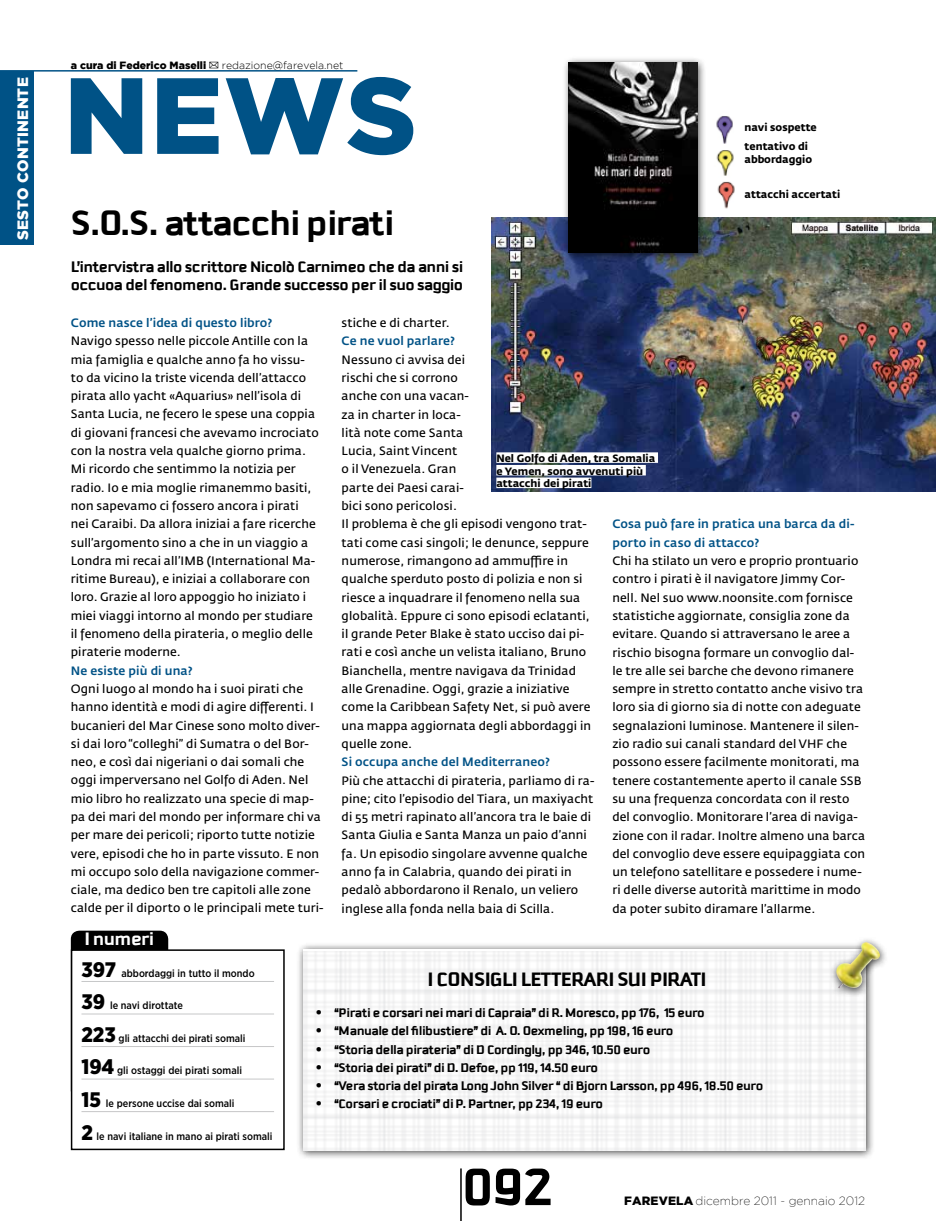
<style>
.page{position:relative;width:936px;height:1221px;background:#fff}
.page>*{position:absolute;margin:0;border:0;box-sizing:border-box;transform-origin:0 0}
.t1{font:900 108px "Gotham";color:#005286}
.t2{font:700 56.7px "Downtempo";color:#000}
.t3{font:700 37.5px "Downtempo";color:#000}
.t4{font:700 21px "Downtempo";color:#000}
.t5{font:700 19.5px "Downtempo";color:#fff}
.t6{font:700 16.5px/18.3px "Downtempo";color:#000}
.t7{font:900 15px "Gotham";letter-spacing:.015em;color:#fff}
.t8{font:700 13.5px "Downtempo";color:#000}
.t9{font:12px/18.3px "Fedra Sans Std";letter-spacing:.01em;color:#000}
.t10{font:500 12px/18.3px "Fedra Sans Std";letter-spacing:.01em;color:#005286}
.t11{font:200 12px "Gotham";color:#000}
.t12{font:500 10.5px "Gotham Narrow";color:#000}
.t13{font:700 10.5px/12.6px "Fedra Sans Std";color:#000}
.t14{font:900 10.5px "Gotham";color:#000}
.s1{font-family:"Fedra Sans Std";font-weight:300;font-size:13.5px}
.s2{font-weight:300}
.s3{font-weight:900;font-size:21px}
.s4{font-weight:900}
</style>
<div class="page">
<hr style="left:0;top:70px;width:357px;height:2px;background:#005286">
<div style="left:296px;top:942px;width:578px;height:217px;background:#000;opacity:.75"></div>
<img style="left:303px;top:951px;width:562px;height:199px">
<img style="left:491px;top:217px;width:444px;height:274px">
<div style="left:496px;top:452px;width:162px;height:11px;background:#fff"></div>
<div style="left:496px;top:465px;width:149px;height:10px;background:#fff"></div>
<div style="left:496px;top:477px;width:95px;height:11px;background:#fff"></div>
<div style="left:0;top:71px;width:34px;height:173px;background:#005286"></div>
<hr style="left:460px;top:1168px;width:1px;height:52px;background:#000">
<div style="left:562px;top:56px;width:144px;height:206px;background:#000;opacity:.75"></div>
<img style="left:569px;top:63px;width:128px;height:189px">
<div style="left:71px;top:930px;width:97px;height:169px;background:#000;border-radius:9px"></div>
<div style="left:72px;top:950px;width:212px;height:199px;background:#fff"></div>
<hr style="left:81px;top:981px;width:193px;height:1px;background:#c6c7c8">
<hr style="left:81px;top:1013px;width:193px;height:1px;background:#c6c7c8">
<hr style="left:81px;top:1046px;width:193px;height:1px;background:#c6c7c8">
<hr style="left:81px;top:1078px;width:193px;height:1px;background:#c6c7c8">
<hr style="left:81px;top:1111px;width:193px;height:1px;background:#c6c7c8">
<div style="left:71px;top:949px;width:214px;height:201px;border:2px solid #000"></div>
<img style="left:717px;top:181px;width:18px;height:28px">
<img style="left:716px;top:116px;width:18px;height:60px">
<div style="left:829px;top:935px;width:58px;height:61px;background:#000;opacity:.75"></div>
<img style="left:836px;top:942px;width:43px;height:46px">
<p class="t7" style="left:14px;top:240px;width:164px;rotate:-90deg">sesto continente</p>
<p class="t14" style="left:71px;top:59px;width:274px">a cura di Federico Maselli <span class="s1">✉</span> <span class="s2">redazione@farevela.net</span></p>
<h1 class="t1" style="left:64px;top:53px;width:354px">news</h1>
<p class="t13" style="left:744px;top:117px;width:74px;line-height:19.6px">navi sospette tentativo di</p>
<p class="t13" style="left:744px;top:153px;width:69px">abbordaggio</p>
<p class="t13" style="left:744px;top:188px;width:97px">attacchi accertati</p>
<h3 class="t3" style="left:71px;top:202px;width:323px">S.O.S. attacchi pirati</h3>
<h3 class="t6" style="left:71px;top:258px;width:393px">L’intervistra allo scrittore Nicolò Carnimeo che da anni si occuoa del fenomeno. Grande successo per il suo saggio</h3>
<p class="t10" style="left:71px;top:313px;width:203px">Come nasce l’idea di questo libro?</p>
<p class="t9" style="left:71px;top:332px;width:249px">Navigo spesso nelle piccole Antille con la mia famiglia e qualche anno fa ho vissu&shy;to da vicino la triste vicenda dell’attacco pirata allo yacht «Aquarius» nell’isola di Santa Lucia, ne fecero le spese una coppia di giovani francesi che avevamo incrociato con la nostra vela qualche giorno prima.<br>Mi ricordo che sentimmo la notizia per radio. Io e mia moglie rimanemmo basiti, non sapevamo ci fossero ancora i pirati nei Caraibi. Da allora iniziai a fare ricerche sull’argomento sino a che in un viaggio a Londra mi recai all’IMB (International Ma&shy;ritime Bureau), e iniziai a collaborare con loro. Grazie al loro appoggio ho iniziato i miei viaggi intorno al mondo per studiare il fenomeno della pirateria, o meglio delle piraterie moderne.</p>
<p class="t10" style="left:71px;top:661px;width:123px">Ne esiste più di una?</p>
<p class="t9" style="left:71px;top:679px;width:254px">Ogni luogo al mondo ha i suoi pirati che hanno identità e modi di agire differenti. I bucanieri del Mar Cinese sono molto diver&shy;si dai loro “colleghi” di Sumatra o del Bor&shy;neo, e così dai nigeriani o dai somali che oggi imperversano nel Golfo di Aden. Nel mio libro ho realizzato una specie di map&shy;pa dei mari del mondo per informare chi va per mare dei pericoli; riporto tutte notizie vere, episodi che ho in parte vissuto. E non mi occupo solo della navigazione commer&shy;ciale, ma dedico ben tre capitoli alle zone calde per il diporto o le principali mete turi-</p>
<p class="t9" style="left:341px;top:314px;width:109px">stiche e di charter.</p>
<p class="t10" style="left:341px;top:332px;width:115px">Ce ne vuol parlare?</p>
<p class="t9" style="left:341px;top:350px;width:251px">Nessuno ci avvisa dei<br>rischi che si corrono<br>anche con una vacan-<br>za in charter in loca-<br>lità note come Santa<br>Lucia, Saint Vincent<br>o il Venezuela. Gran<br>parte dei Paesi carai-<br>bici sono pericolosi.<br>Il problema è che gli episodi vengono trat&shy;tati come casi singoli; le denunce, seppure numerose, rimangono ad ammuffire in qualche sperduto posto di polizia e non si riesce a inquadrare il fenomeno nella sua globalità. Eppure ci sono episodi eclatanti, il grande Peter Blake è stato ucciso dai pi&shy;rati e così anche un velista italiano, Bruno<br>Bianchella, mentre navigava da Trinidad alle Grenadine. Oggi, grazie a iniziative come la Caribbean Safety Net, si può avere una mappa aggiornata degli abbordaggi in quelle zone.</p>
<p class="t10" style="left:341px;top:752px;width:210px">Si occupa anche del Mediterraneo?</p>
<p class="t9" style="left:341px;top:771px;width:254px">Più che attacchi di pirateria, parliamo di ra&shy;pine; cito l’episodio del Tiara, un maxiyacht di 55 metri rapinato all’ancora tra le baie di Santa Giulia e Santa Manza un paio d’anni fa. Un episodio singolare avvenne qualche anno fa in Calabria, quando dei pirati in pedalò abbordarono il Renalo, un veliero inglese alla fonda nella baia di Scilla.</p>
<p class="t13" style="left:496px;top:452px;width:160px">Nel Golfo di Aden, tra Somalia e Yemen, sono avvenuti più attacchi dei pirati</p>
<p class="t10" style="left:612px;top:515px;width:243px">Cosa può fare in pratica una barca da di&shy;porto in caso di attacco?</p>
<p class="t9" style="left:612px;top:551px;width:254px">Chi ha stilato un vero e proprio prontuario contro i pirati è il navigatore Jimmy Cor&shy;nell. Nel suo www.noonsite.com fornisce statistiche aggiornate, consiglia zone da evitare. Quando si attraversano le aree a rischio bisogna formare un convoglio dal&shy;le tre alle sei barche che devono rimanere sempre in stretto contatto anche visivo tra loro sia di giorno sia di notte con adeguate segnalazioni luminose. Mantenere il silen&shy;zio radio sui canali standard del VHF che possono essere facilmente monitorati, ma tenere costantemente aperto il canale SSB su una frequenza concordata con il resto del convoglio. Monitorare l’area di naviga&shy;zione con il radar. Inoltre almeno una barca del convoglio deve essere equipaggiata con un telefono satellitare e possedere i nume&shy;ri delle diverse autorità marittime in modo da poter subito diramare l’allarme.</p>
<h3 class="t5" style="left:85px;top:927px;width:70px">I numeri</h3>
<p class="t12" style="left:81px;top:966px;width:175px"><span class="s3">397</span> abbordaggi in tutto il mondo</p>
<p class="t12" style="left:81px;top:998px;width:103px"><span class="s3">39</span> le navi dirottate</p>
<p class="t12" style="left:81px;top:1031px;width:166px"><span class="s3">223</span> gli attacchi dei pirati somali</p>
<p class="t12" style="left:81px;top:1064px;width:162px"><span class="s3">194</span> gli ostaggi dei pirati somali</p>
<p class="t12" style="left:81px;top:1096px;width:154px"><span class="s3">15</span> le persone uccise dai somali</p>
<p class="t12" style="left:81px;top:1129px;width:192px"><span class="s3">2</span> le navi italiane in mano ai pirati somali</p>
<h3 class="t4" style="left:427px;top:966px;width:22px">i cons</h3>
<h3 class="t4" style="left:484px;top:966px;width:222px">igli letterari sui pirati</h3>
<p class="t8" style="left:316px;top:1004px;width:390px">• “Pirati e corsari nei mari di Capraia” di R. Moresco, pp 176, 15 euro</p>
<p class="t8" style="left:316px;top:1023px;width:359px">• “Manuale del filibustiere” di A. O. Oexmeling, pp 198, 16 euro</p>
<p class="t8" style="left:316px;top:1041px;width:336px">• “Storia della pirateria” di D Cordingly, pp 346, 10.50 euro</p>
<p class="t8" style="left:316px;top:1059px;width:283px">• “Storia dei pirati” di D. Defoe, pp 119, 14.50 euro</p>
<p class="t8" style="left:316px;top:1078px;width:448px">• “Vera storia del pirata Long John Silver “ di Bjorn Larsson, pp 496, 18.50 euro</p>
<p class="t8" style="left:316px;top:1096px;width:288px">• “Corsari e crociati” di P. Partner, pp 234, 19 euro</p>
<h2 class="t2" style="left:461px;top:1154px;width:91px">092</h2>
<p class="t11" style="left:624px;top:1194px;width:242px"><span class="s4">FareVela</span> dicembre 2011 - gennaio 2012</p>
</div>
